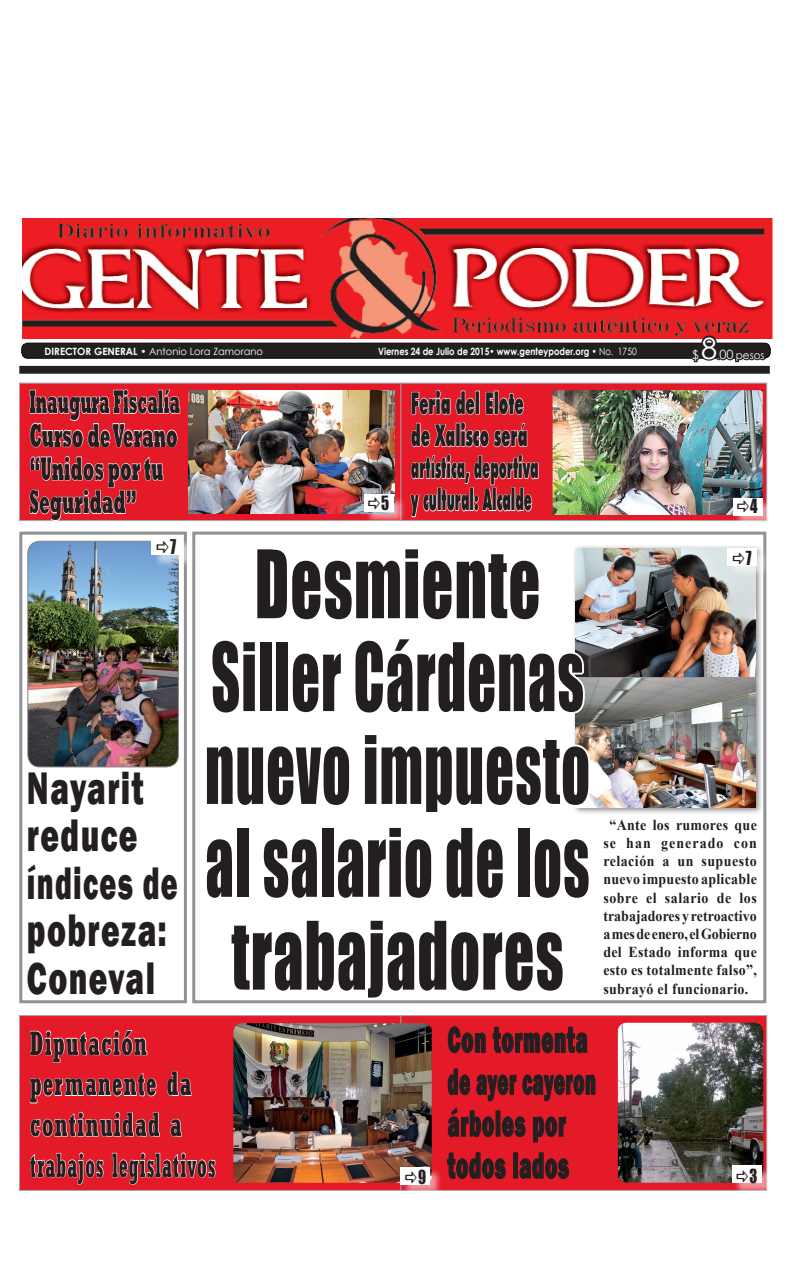
<style>
.page{position:relative;width:792px;height:1276px;background:#fff}
.page>*{position:absolute;margin:0;border:0;box-sizing:border-box;transform-origin:0 0}
.t1{font:87.1px/92.8px "Impact";letter-spacing:.02em;color:#231f20;text-align:center;scale:.71 1}
.t2{font:800 47px/47.4px "Franklin Gothic";letter-spacing:.045em;color:#231f20;scale:.68 1}
.t3{font:800 37.8px/41.9px "Franklin Gothic";letter-spacing:.045em;color:#231f20;scale:.54 1}
.t4{font:800 33.7px/33.4px "Rockwell";color:#231f20;scale:.42 1}
.t5{font:700 condensed 33.3px/40.7px "Rockwell";letter-spacing:.035em;color:#231f20;scale:.75 1}
.t6{font:900 30.1px/32.2px "Futura BT";color:#231f20;scale:.48 1}
.t7{font:29.4px "Century Gothic";color:#fff}
.t8{font:18.7px "Impact";color:#231f20;scale:.83 1}
.t9{font:18.1px "Impact";color:#231f20;scale:.83 1}
.t10{font:17.8px "Impact";color:#231f20;scale:.83 1}
.t11{font:700 15.2px/18.2px "Times New Roman";letter-spacing:.025em;color:#231f20;text-align:center;scale:.92 1}
.t12{font:12.1px "Century Gothic";color:#fff}
.t13{font:10.5px "Century Gothic";color:#fff}
.t14{font:700 10px "Century Gothic";color:#fff;scale:.84 1}
.t15{font:10px "Century Gothic";color:#fff}
.s1{font-weight:700}
.s2{font-weight:400}
.s3{font-size:8.3px}
.s4{font-size:12.8px}
</style>
<div class="page">
<div style="left:19px;top:366px;width:751px;height:8px;background:#231f20"></div>
<img style="left:22px;top:218px;width:751px;height:120px">
<div style="left:22px;top:343px;width:748px;height:15px;background:#231f20;border-radius:6px"></div>
<div style="left:21px;top:343px;width:750px;height:16px;border:1px solid #000;border-radius:6px"></div>
<svg style="left:689px;top:333px;width:79px;height:30px"></svg>
<svg style="left:19px;top:382px;width:381px;height:139px;background:#dc2f3c"></svg>
<svg style="left:400px;top:382px;width:368px;height:139px;background:#e1303d"></svg>
<svg style="left:19px;top:1015px;width:381px;height:176px;background:#e2212f"></svg>
<svg style="left:400px;top:1015px;width:368px;height:176px;background:#e0212f"></svg>
<svg style="left:30px;top:1030px;width:117px;height:32px;background:#ea4955"></svg>
<svg style="left:30px;top:1073px;width:126px;height:30px;background:#ea4854"></svg>
<svg style="left:167px;top:1072px;width:24px;height:23px"></svg>
<svg style="left:31px;top:1112px;width:128px;height:24px;background:#eb525d"></svg>
<svg style="left:171px;top:1119px;width:10px;height:17px"></svg>
<svg style="left:30px;top:1153px;width:73px;height:31px;background:#ea4e5a"></svg>
<svg style="left:112px;top:1153px;width:103px;height:31px;background:#ea505b"></svg>
<img style="left:233px;top:1023px;width:199px;height:159px">
<svg style="left:30px;top:389px;width:150px;height:58px;background:#eb525d"></svg>
<svg style="left:30px;top:456px;width:133px;height:64px;background:#e94450"></svg>
<img style="left:189px;top:390px;width:205px;height:123px">
<img style="left:553px;top:390px;width:210px;height:125px">
<svg style="left:412px;top:390px;width:38px;height:24px"></svg>
<svg style="left:456px;top:391px;width:19px;height:23px"></svg>
<svg style="left:486px;top:392px;width:7px;height:22px"></svg>
<svg style="left:499px;top:394px;width:24px;height:20px"></svg>
<svg style="left:411px;top:423px;width:44px;height:24px"></svg>
<svg style="left:461px;top:423px;width:66px;height:24px;background:#eb5560"></svg>
<svg style="left:411px;top:455px;width:127px;height:61px;background:#eb515c"></svg>
<svg style="left:448px;top:1026px;width:38px;height:27px"></svg>
<svg style="left:493px;top:1027px;width:95px;height:26px;background:#b31b26"></svg>
<svg style="left:448px;top:1068px;width:22px;height:27px"></svg>
<svg style="left:476px;top:1074px;width:120px;height:27px;background:#b51b26"></svg>
<svg style="left:448px;top:1107px;width:46px;height:30px"></svg>
<svg style="left:502px;top:1116px;width:24px;height:21px"></svg>
<svg style="left:533px;top:1116px;width:33px;height:26px"></svg>
<svg style="left:447px;top:1152px;width:59px;height:27px;background:#b61a26"></svg>
<div style="left:514px;top:1153px;width:4px;height:25px;border:1px solid #231f20"></div>
<svg style="left:520px;top:1152px;width:49px;height:27px"></svg>
<img style="left:618px;top:1022px;width:145px;height:160px">
<div style="left:402px;top:1168px;width:40px;height:28px;background:#fff;opacity:.53"></div>
<div style="left:401px;top:1167px;width:29px;height:17px;background:#fff"></div>
<div style="left:192px;top:531px;width:574px;height:472px;border:3px solid #909295"></div>
<div style="left:734px;top:499px;width:41px;height:28px;background:#fff;opacity:.53"></div>
<div style="left:733px;top:498px;width:30px;height:17px;background:#fff"></div>
<div style="left:19px;top:531px;width:168px;height:472px;border:3px solid #909295"></div>
<img style="left:29px;top:541px;width:149px;height:226px">
<div style="left:27px;top:541px;width:152px;height:226px;border:1px solid #828488;border-radius:12px"></div>
<div style="left:153px;top:539px;width:42px;height:28px;background:#fff;opacity:.53"></div>
<div style="left:151px;top:537px;width:31px;height:18px;background:#fff"></div>
<svg style="left:28px;top:759px;width:117px;height:9px"></svg>
<div style="left:733px;top:1167px;width:41px;height:28px;background:#fff;opacity:.53"></div>
<div style="left:732px;top:1165px;width:29px;height:17px;background:#fff"></div>
<div style="left:572px;top:545px;width:191px;height:139px;background:#231f20;opacity:.53"></div>
<img style="left:576px;top:548px;width:180px;height:127px">
<div style="left:572px;top:675px;width:191px;height:140px;background:#231f20;opacity:.53"></div>
<svg style="left:572px;top:634px;width:15px;height:83px"></svg>
<svg style="left:572px;top:731px;width:21px;height:84px"></svg>
<svg style="left:228px;top:999px;width:339px;height:2px"></svg>
<div style="left:729px;top:549px;width:40px;height:28px;background:#fff;opacity:.53"></div>
<div style="left:727px;top:548px;width:29px;height:17px;background:#fff"></div>
<div style="left:366px;top:496px;width:40px;height:28px;background:#fff;opacity:.53"></div>
<div style="left:364px;top:495px;width:30px;height:17px;background:#fff"></div>
<svg style="left:600px;top:807px;width:160px;height:193px"></svg>
<h3 class="t7" style="left:701px;top:327px;width:18px">8</h3>
<p class="t15" style="left:45px;top:344px;width:220px"><span class="s1">DIRECTOR GENERAL •</span> Antonio Lora Zamorano</p>
<p class="t14" style="left:378px;top:344px;width:309px">Viernes 24 de Julio de 2015• www.genteypoder.org • <span class="s2">No. 1750</span></p>
<p class="t12" style="left:692px;top:346px;width:8px">$</p>
<p class="t13" style="left:717px;top:347px;width:49px"><span class="s3">.</span><span class="s4">00</span> pesos</p>
<h3 class="t4" style="left:29px;top:385px;width:360px">Inaugura Fiscalía<br>Curso de Verano “Unidos por tu<br>Seguridad”</h3>
<h3 class="t6" style="left:411px;top:387px;width:268px">Feria del Elote de Xalisco será artística, deportiva y cultural: Alcalde</h3>
<p class="t9" style="left:381px;top:489px;width:11px">5</p>
<p class="t9" style="left:750px;top:492px;width:11px">4</p>
<p class="t8" style="left:170px;top:532px;width:9px">7</p>
<h2 class="t2" style="left:27px;top:764px;width:223px">Nayarit reduce índices de pobreza:<br>Coneval</h2>
<h1 class="t1" style="left:205px;top:535px;width:544px">Desmiente<br>Siller Cárdenas nuevo impuesto al salario de los trabajadores</h1>
<p class="t10" style="left:746px;top:544px;width:8px">7</p>
<p class="t11" style="left:603px;top:815px;width:168px">“Ante los rumores que se han generado con relación a un supuesto nuevo impuesto aplicable sobre el salario de los trabajadores y retroactivo a mes de enero, el Gobierno del Estado informa que esto es totalmente falso”, subrayó el funcionario.</p>
<h3 class="t5" style="left:30px;top:1022px;width:249px">Diputación permanente da continuidad a trabajos legislativos</h3>
<p class="t10" style="left:418px;top:1163px;width:11px">9</p>
<h3 class="t3" style="left:448px;top:1018px;width:276px">Con tormenta de ayer cayeron árboles por todos lados</h3>
<p class="t10" style="left:749px;top:1161px;width:11px">3</p>
</div>
